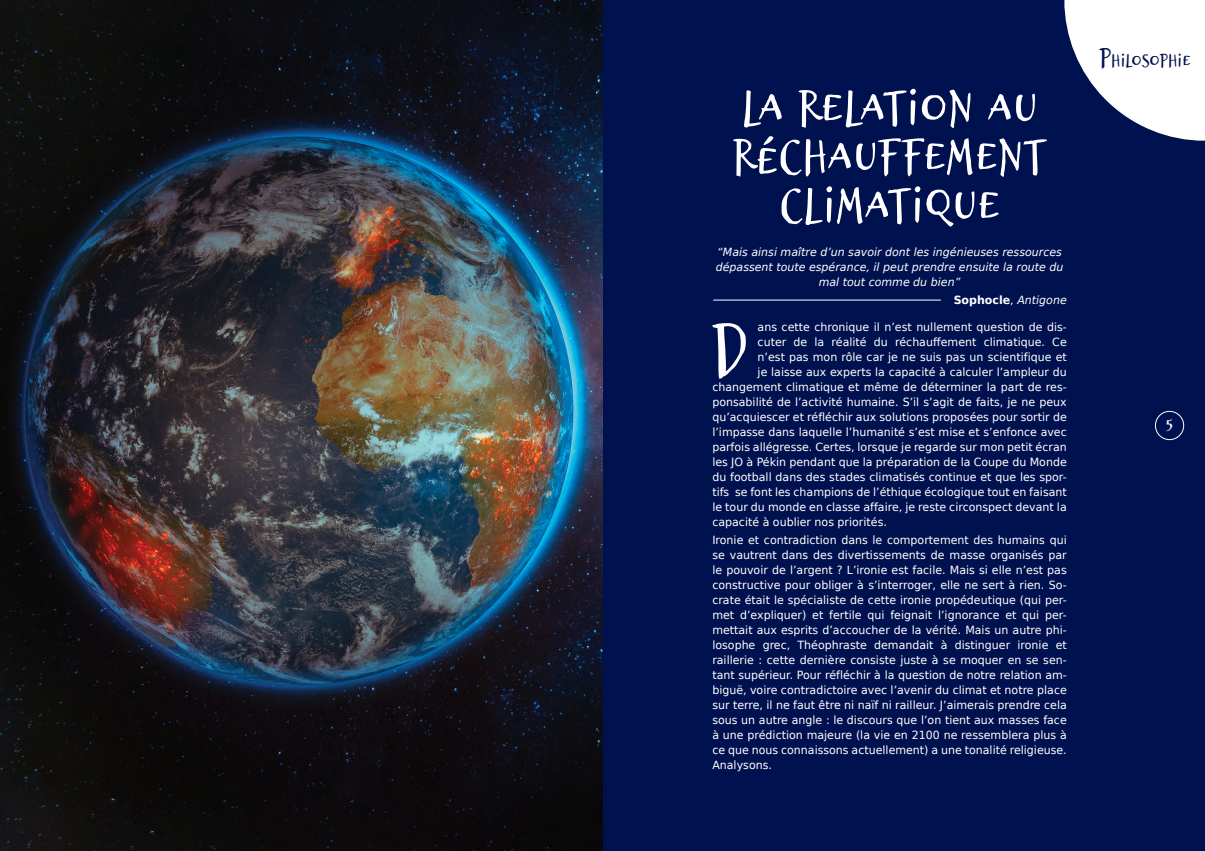
<style>
.page{position:relative;width:1205px;height:851px;background:#fff}
.page>*{position:absolute;margin:0;border:0;box-sizing:border-box;transform-origin:0 0}
.AGENDA_2017{font:85px "Brizel";color:#fff}
.AGENDA_2017-2{font:57.5px/48.8px "Brizel";color:#fff;text-align:center}
.AGENDA___2{font:21px "Brizel";color:#00114f}
.t1{font:18.75px "Brizel";color:#fff}
.AGENDA_2017-3{font:11.25px/15px "Bitstream Vera Sans";color:#fff;text-align:justify}
.AGENDA_2017-4{font:italic 11.25px/15px "Bitstream Vera Sans";color:#fff;text-align:center}
.AGENDA_2017-5{font:700 11.25px "Bitstream Vera Sans";color:#fff}
.s1{font-weight:400}
.s2{font-weight:400;font-style:italic}
.s3{font-size:30px}
</style>
<div class="page">
<div style="left:602px;top:0;width:603px;height:850px;background:#00114f"></div>
<div style="left:1155px;top:411px;width:29px;height:29px;border:1px solid #fff;border-radius:50%"></div>
<img style="left:0;top:0;width:602px;height:850px">
<hr style="left:713px;top:300px;width:228px;height:1px;background:#fff">
<svg style="left:1064px;top:0;width:141px;height:141px"></svg>
<p class="AGENDA_2017-2" style="left:741px;top:83px;width:298px">LA RELATION AU</p>
<p class="AGENDA_2017-2" style="left:732px;top:132px;width:316px">RÉCHAUFFEMENT<br>CLIMATIQUE</p>
<p class="AGENDA_2017-4" style="left:716px;top:244px;width:349px">“Mais ainsi maître d’un savoir dont les ingénieuses ressources dépassent toute espérance, il peut prendre ensuite la route du mal tout comme du bien”</p>
<p class="AGENDA_2017-5" style="left:953px;top:294px;width:115px">Sophocle<span class="s1">,</span> <span class="s2">Antigone</span></p>
<p class="AGENDA_2017" style="left:711px;top:316px;width:39px">D</p>
<p class="AGENDA_2017-3" style="left:757px;top:319px;width:311px">ans cette chronique il n’est nullement question de dis-</p>
<p class="AGENDA_2017-3" style="left:757px;top:334px;width:311px">cuter de la réalité du réchauffement climatique. Ce</p>
<p class="AGENDA_2017-3" style="left:757px;top:349px;width:311px">n’est pas mon rôle car je ne suis pas un scientifique et</p>
<p class="AGENDA_2017-3" style="left:757px;top:364px;width:311px">je laisse aux experts la capacité à calculer l’ampleur du</p>
<p class="AGENDA_2017-3" style="left:712px;top:379px;width:356px">changement climatique et même de déterminer la part de res-</p>
<p class="AGENDA_2017-3" style="left:712px;top:394px;width:356px">ponsabilité de l’activité humaine. S’il s’agit de faits, je ne peux</p>
<p class="AGENDA_2017-3" style="left:712px;top:409px;width:356px">qu’acquiescer et réfléchir aux solutions proposées pour sortir de</p>
<p class="AGENDA_2017-3" style="left:712px;top:424px;width:356px">l’impasse dans laquelle l’humanité s’est mise et s’enfonce avec</p>
<p class="AGENDA_2017-3" style="left:712px;top:439px;width:356px">parfois allégresse. Certes, lorsque je regarde sur mon petit écran</p>
<p class="AGENDA_2017-3" style="left:712px;top:454px;width:356px">les JO à Pékin pendant que la préparation de la Coupe du Monde</p>
<p class="AGENDA_2017-3" style="left:712px;top:469px;width:356px">du football dans des stades climatisés continue et que les spor-</p>
<p class="AGENDA_2017-3" style="left:712px;top:484px;width:356px">tifs se font les champions de l’éthique écologique tout en faisant</p>
<p class="AGENDA_2017-3" style="left:712px;top:499px;width:356px">le tour du monde en classe affaire, je reste circonspect devant la</p>
<p class="AGENDA_2017-3" style="left:712px;top:514px;width:176px">capacité à oublier nos priorités.</p>
<p class="AGENDA_2017-3" style="left:712px;top:533px;width:356px">Ironie et contradiction dans le comportement des humains qui se vautrent dans des divertissements de masse organisés par le pouvoir de l’argent ? L’ironie est facile. Mais si elle n’est pas constructive pour obliger à s’interroger, elle ne sert à rien. So&shy;crate était le spécialiste de cette ironie propédeutique (qui per&shy;met d’expliquer) et fertile qui feignait l’ignorance et qui per&shy;mettait aux esprits d’accoucher de la vérité. Mais un autre phi&shy;losophe grec, Théophraste demandait à distinguer ironie et raillerie : cette dernière consiste juste à se moquer en se sen&shy;tant supérieur. Pour réfléchir à la question de notre relation am&shy;biguë, voire contradictoire avec l’avenir du climat et notre place sur terre, il ne faut être ni naïf ni railleur. J’aimerais prendre cela sous un autre angle : le discours que l’on tient aux masses face à une prédiction majeure (la vie en 2100 ne ressemblera plus à ce que nous connaissons actuellement) a une tonalité religieuse.<br>Analysons.</p>
<p class="AGENDA___2" style="left:1099px;top:52px;width:93px"><span class="s3">P</span>hilosophie</p>
<p class="t1" style="left:1166px;top:417px;width:9px">5</p>
</div>
